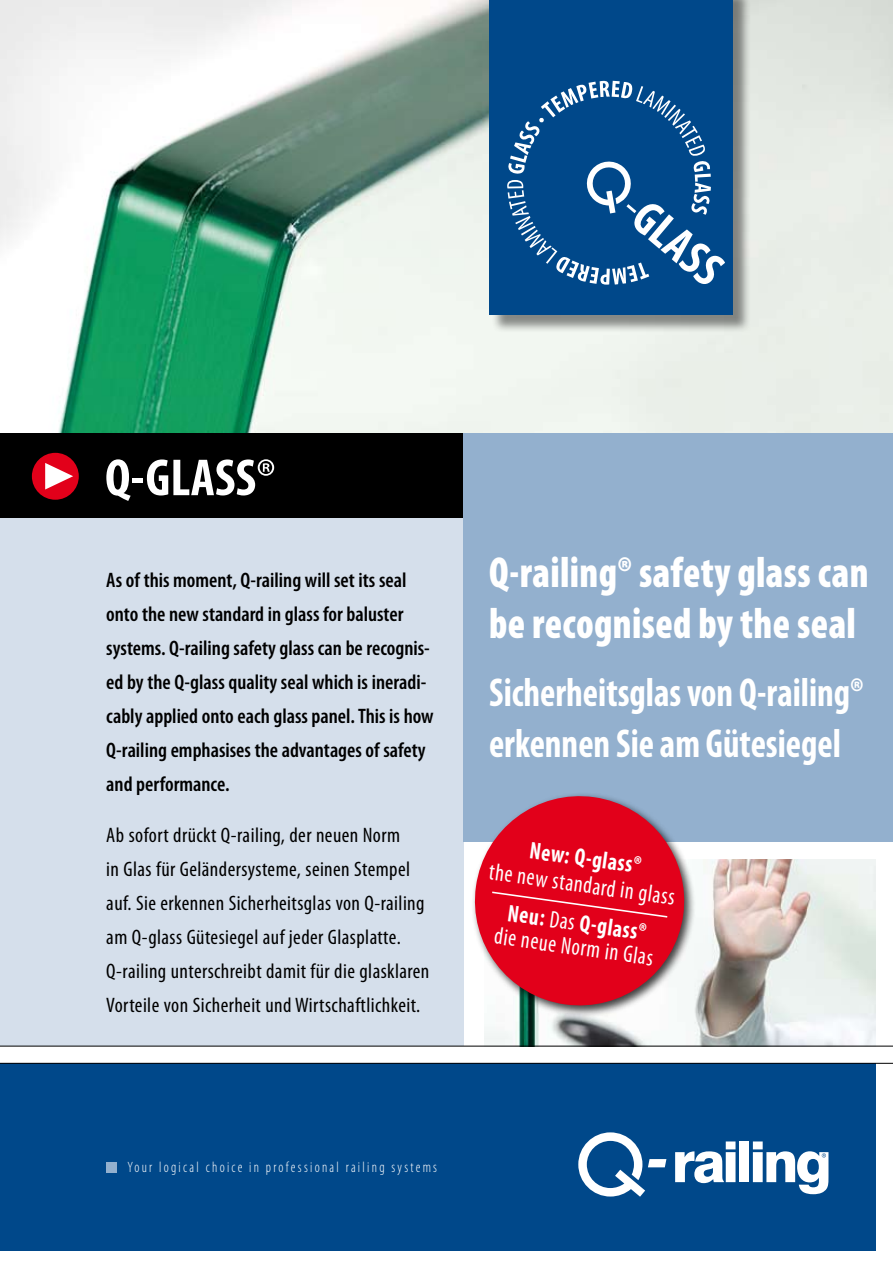
<style>
.page{position:relative;width:893px;height:1263px;background:#fff}
.page>*{position:absolute;margin:0;border:0;box-sizing:border-box;transform-origin:0 0}
.t1{font:700 condensed 52.5px "Myriad Pro";color:#fff}
.t2{font:900 condensed 43.5px/51px "Myriad Pro";letter-spacing:.01em;color:#fff;scale:.9 1}
.t3{font:700 condensed 40.5px/51px "Myriad Pro";color:#fff;scale:.9 1}
.t4{font:condensed 24.15px/38.7px "Myriad Pro";color:#fff;text-align:center;scale:.9 1}
.t5{font:700 condensed 24.15px "Myriad Pro";color:#fff;scale:.9 1}
.t6{font:600 condensed 21px/34px "Myriad Pro";color:#000}
.t7{font:condensed 21px/34px "Myriad Pro";letter-spacing:.02em;color:#000}
.t8{font:300 condensed 15px "Myriad Pro";letter-spacing:.16em;color:#fff;scale:.95 1}
.s1{font-weight:400}
.s2{font-weight:700}
</style>
<div class="page">
<img style="left:485px;top:859px;width:391px;height:187px">
<img style="left:0;top:0;width:893px;height:434px">
<div style="left:0;top:434px;width:463px;height:85px;background:#000"></div>
<div style="left:32px;top:453px;width:47px;height:47px;background:#e2001a;border-radius:50%"></div>
<svg style="left:45px;top:463px;width:28px;height:26px"></svg>
<div style="left:0;top:1063px;width:876px;height:187px;background:#00488a"></div>
<div style="left:0;top:519px;width:463px;height:527px;background:#d5dfeb"></div>
<div style="left:463px;top:434px;width:430px;height:408px;background:#93b0ce"></div>
<svg style="left:675px;top:1141px;width:60px;height:42px"></svg>
<div style="left:739px;top:1141px;width:10px;height:41px;background:#fff"></div>
<svg style="left:578px;top:1132px;width:88px;height:65px"></svg>
<svg style="left:753px;top:1141px;width:75px;height:53px"></svg>
<div style="left:106px;top:1162px;width:11px;height:10px;background:#93b0ce"></div>
<hr style="left:0;top:1063px;width:893px;height:1px;background:#000">
<hr style="left:0;top:1046px;width:893px;height:1px;background:#000">
<div style="left:491px;top:0;width:261px;height:333px;background:#000;opacity:.45"></div>
<div style="left:489px;top:0;width:244px;height:315px;background:#00488a"></div>
<svg style="left:507px;top:81px;width:218px;height:204px"></svg>
<div style="left:471px;top:792px;width:226px;height:226px;background:#000;opacity:.75"></div>
<svg style="left:471px;top:792px;width:220px;height:220px;fill:#e2001a"></svg>
<svg style="left:490px;top:890px;width:179px;height:29px;background:#e30d26"></svg>
<h1 class="t1" style="left:105px;top:449px;width:172px">Q-GLASS<span class="s1">®</span></h1>
<p class="t6" style="left:106px;top:563px;width:329px">As of this moment, Q-railing will set its seal onto the new standard in glass for baluster systems. Q-railing safety glass can be recognis&shy;ed by the Q-glass quality seal which is ineradi&shy;cably applied onto each glass panel. This is how Q-railing emphasises the advantages of safety and performance.</p>
<p class="t7" style="left:106px;top:818px;width:325px">Ab sofort drückt Q-railing, der neuen Norm<br>in Glas für Geländersysteme, seinen Stempel auf. Sie erkennen Sicherheitsglas von Q-railing am Q-glass Gütesiegel auf jeder Glasplatte.<br>Q-railing unterschreibt damit für die glasklaren Vorteile von Sicherheit und Wirtschaftlichkeit.</p>
<h2 class="t2" style="left:489px;top:546px;width:423px">Q-railing® safety glass can be recognised by the seal</h2>
<h3 class="t3" style="left:489px;top:667px;width:418px">Sicherheitsglas von Q-railing® erkennen Sie am Gütesiegel</h3>
<p class="t5" style="left:532px;top:837px;width:126px;rotate:8deg">New: Q-glass®</p>
<p class="t4" style="left:492px;top:852px;width:209px;rotate:8deg">the new standard in glass<br><span class="s2">Neu:</span> Das <span class="s2">Q-glass®</span></p>
<p class="t4" style="left:497px;top:917px;width:179px;rotate:8deg">die neue Norm in Glas</p>
<p class="t8" style="left:128px;top:1159px;width:327px">Your logical choice in professional railing systems</p>
</div>
